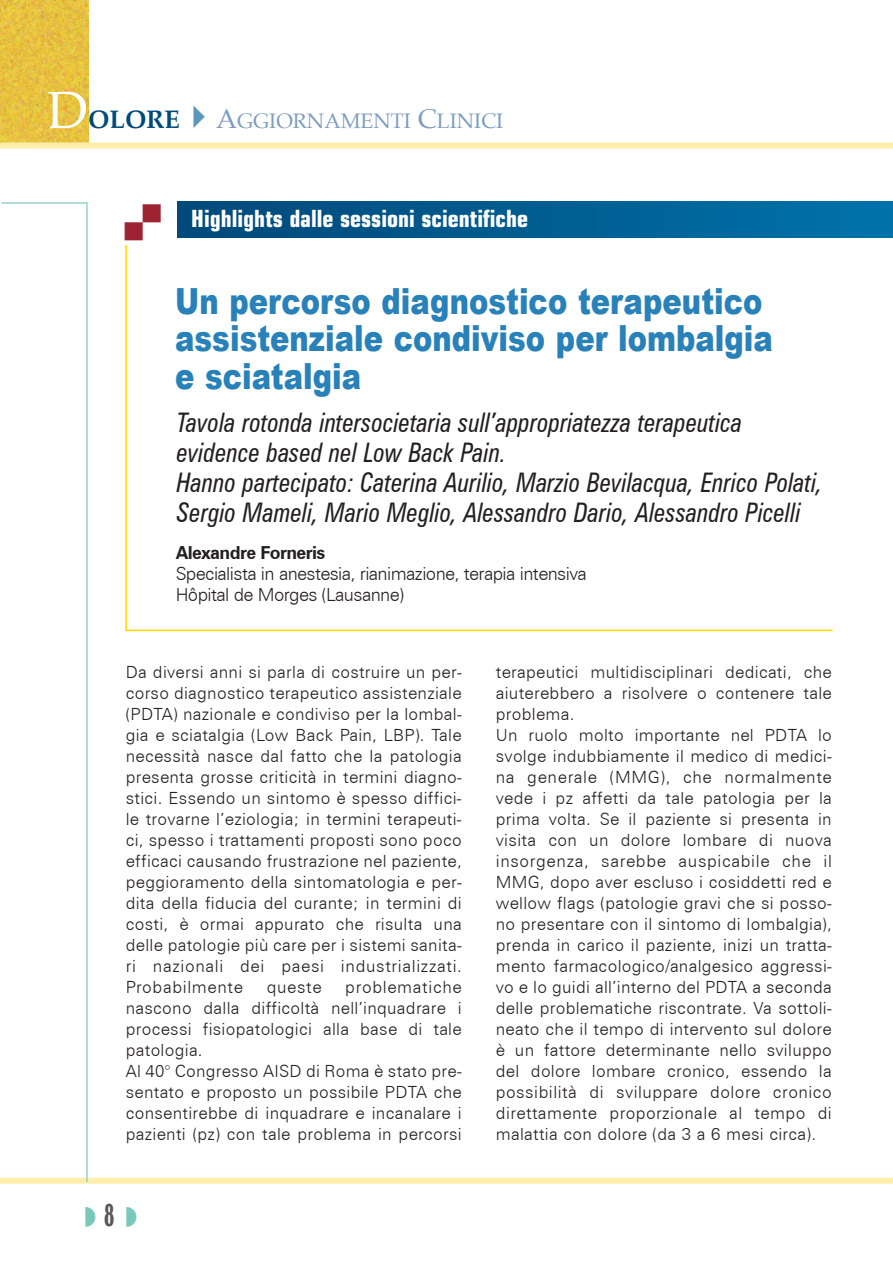
<style>
.page{position:relative;width:893px;height:1263px;background:#fff}
.page>*{position:absolute;margin:0;border:0;box-sizing:border-box;transform-origin:0 0}
.t1{font:900 36px/37.5px "Arial";color:#2981b9;scale:.81 1}
.t2{font:italic condensed 27px/30px "Zurich BT";letter-spacing:.01em;color:#231f20;scale:.89 1}
.t3{font:27px "Techno";color:#57585a;scale:.76 1}
.t4{font:700 condensed 23.7px "Eurostile";color:#fff}
.t5{font:21px "Palatino";color:#7c9dc0}
.t6{font:300 18px/21px "Zurich BT";letter-spacing:-.035em;color:#231f20}
.t7{font:700 18px "Zurich BT";letter-spacing:-.035em;color:#231f20}
.t8{font:300 16.8px/21px "Zurich BT";letter-spacing:.015em;color:#231f20}
.s1{font-size:52.5px;color:#fff}
.s2{font-weight:700;font-size:25.5px;color:#004a7b}
.s3{color:#5b98ba}
.s4{font-size:27px}
.s5{color:#79c8bc}
</style>
<div class="page">
<img style="left:0;top:0;width:88px;height:142px">
<div style="left:0;top:142px;width:893px;height:6px;background:#fea"></div>
<div style="left:0;top:1178px;width:893px;height:6px;background:#fea"></div>
<svg style="left:0;top:202px;width:88px;height:982px"></svg>
<div style="left:177px;top:201px;width:716px;height:36px;background:linear-gradient(to right,#004879,#0072a9)"></div>
<svg style="left:125px;top:245px;width:708px;height:387px"></svg>
<p class="t5" style="left:48px;top:111px;width:457px"><span class="s1">D</span><span class="s2">OLORE</span><span class="s3">✔</span><span class="s4">A</span>GGIORNAMENTI <span class="s4">C</span>LINICI</p>
<h3 class="t4" style="left:191px;top:210px;width:338px">Highlights dalle sessioni scientifiche</h3>
<h1 class="t1" style="left:175px;top:280px;width:739px">Un percorso diagnostico terapeutico assistenziale condiviso per lombalgia e sciatalgia</h1>
<p class="t2" style="left:177px;top:407px;width:727px">Tavola rotonda intersocietaria sull’appropriatezza terapeutica evidence based nel Low Back Pain.<br>Hanno partecipato: Caterina Aurilio, Marzio Bevilacqua, Enrico Polati, Sergio Mameli, Mario Meglio, Alessandro Dario, Alessandro Picelli</p>
<p class="t7" style="left:176px;top:542px;width:151px">Alexandre Forneris</p>
<p class="t6" style="left:176px;top:563px;width:413px">Specialista in anestesia, rianimazione, terapia intensiva<br>Hôpital de Morges (Lausanne)</p>
<p class="t8" style="left:126px;top:661px;width:338px;text-align:justify">Da diversi anni si parla di costruire un per&shy;corso diagnostico terapeutico assistenziale (PDTA) nazionale e condiviso per la lombal&shy;gia e sciatalgia (Low Back Pain, LBP). Tale necessità nasce dal fatto che la patologia presenta grosse criticità in termini diagno&shy;stici. Essendo un sintomo è spesso diffici&shy;le trovarne l’eziologia; in termini terapeuti&shy;ci, spesso i trattamenti proposti sono poco efficaci causando frustrazione nel paziente, peggioramento della sintomatologia e per&shy;dita della fiducia del curante; in termini di costi, è ormai appurato che risulta una delle patologie più care per i sistemi sanita&shy;ri nazionali dei paesi industrializzati.<br>Probabilmente</p>
<p class="t8" style="left:126px;top:976px;width:338px;text-indent:220px">problematiche nascono dalla difficoltà nell’inquadrare i processi fisiopatologici alla base di tale patologia.<br>Al 40° Congresso AISD di Roma è stato pre&shy;sentato e proposto un possibile PDTA che consentirebbe di inquadrare e incanalare i pazienti (pz) con tale problema in percorsi</p>
<p class="t8" style="left:267px;top:976px;width:57px">queste</p>
<h2 class="t3" style="left:84px;top:1199px;width:71px"><span class="s5">◗</span>8<span class="s5">◗</span></h2>
<p class="t8" style="left:496px;top:661px;width:338px">terapeutici multidisciplinari dedicati, che aiuterebbero a risolvere o contenere tale problema.<br>Un ruolo molto importante nel PDTA lo svolge indubbiamente il medico di medici&shy;na generale (MMG), che normalmente vede i pz affetti da tale patologia per la prima volta. Se il paziente si presenta in visita con un dolore lombare di nuova insorgenza, sarebbe auspicabile che il MMG, dopo aver escluso i cosiddetti red e wellow flags (patologie gravi che si posso&shy;no presentare con il sintomo di lombalgia), prenda in carico il paziente, inizi un tratta&shy;mento farmacologico/analgesico aggressi&shy;vo e lo guidi all’interno del PDTA a seconda delle problematiche riscontrate. Va sottoli&shy;neato che il tempo di intervento sul dolore è un fattore determinante nello sviluppo del dolore lombare cronico, essendo la possibilità di sviluppare dolore cronico direttamente proporzionale al tempo di malattia con dolore (da 3 a 6 mesi circa).</p>
</div>
